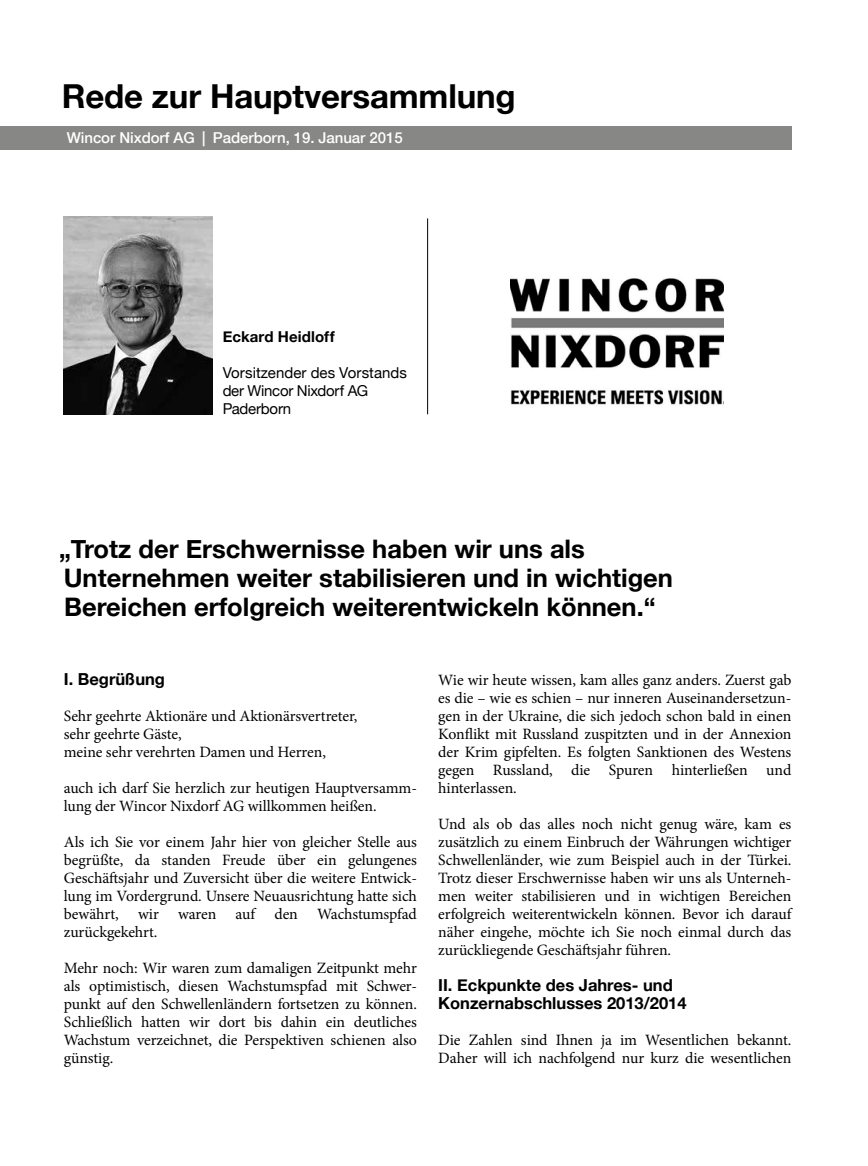
<style>
.page{position:relative;width:868px;height:1166px;background:#fff}
.page>*{position:absolute;margin:0;border:0;box-sizing:border-box;transform-origin:0 0}
.t1{font:700 33px "Helvetica Neue";letter-spacing:-.005em;color:#000}
.t2{font:700 25.5px/28.5px "Helvetica Neue";color:#000}
.t3{font:700 16.5px/18px "Helvetica Neue";color:#000}
.t4{font:15.75px/18px "Minion Pro";letter-spacing:-.005em;color:#000;text-align:justify}
.t5{font:15px/18px "Helvetica Neue";letter-spacing:-.01em;color:#000}
.t6{font:500 15px "Helvetica Neue";letter-spacing:-.005em;color:#fff}
.t7{font:700 15px "Helvetica Neue";letter-spacing:.01em;color:#000}
</style>
<div class="page">
<img style="left:510px;top:278px;width:213px;height:127px">
<img style="left:64px;top:216px;width:148px;height:198px">
<hr style="left:427px;top:218px;width:1px;height:196px;background:#000">
<div style="left:0;top:126px;width:791px;height:23px;background:#878786"></div>
<h1 class="t1" style="left:62px;top:70px;width:455px">Rede zur Hauptversammlung</h1>
<p class="t6" style="left:67px;top:125px;width:337px">Wincor Nixdorf AG | Paderborn, 19. Januar 2015</p>
<p class="t7" style="left:223px;top:325px;width:114px">Eckard Heidloff</p>
<p class="t5" style="left:223px;top:365px;width:186px">Vorsitzender des Vorstands der Wincor Nixdorf AG<br>Paderborn</p>
<h2 class="t2" style="left:59px;top:535px;width:615px">„Trotz der Erschwernisse haben wir uns als<br>Unternehmen weiter stabilisieren und in wichtigen<br>Bereichen erfolgreich weiterentwickeln können.“</h2>
<p class="t3" style="left:64px;top:670px;width:103px">I. Begrüßung</p>
<p class="t4" style="left:64px;top:706px;width:295px;text-align:left">Sehr geehrte Aktionäre und Aktionärsvertreter, sehr geehrte Gäste,<br>meine sehr verehrten Damen und Herren,</p>
<p class="t4" style="left:64px;top:778px;width:354px">auch ich darf Sie herzlich zur heutigen Hauptversamm&shy;lung der Wincor Nixdorf AG willkommen heißen.</p>
<p class="t4" style="left:64px;top:832px;width:354px">Als ich Sie vor einem Jahr hier von gleicher Stelle aus begrüßte, da standen Freude über ein gelungenes Geschäftsjahr und Zuversicht über die weitere Entwick&shy;lung im Vordergrund. Unsere Neuausrichtung hatte sich bewährt, wir waren auf den Wachstumspfad zurückgekehrt.</p>
<p class="t4" style="left:64px;top:958px;width:354px">Mehr noch: Wir waren zum damaligen Zeitpunkt mehr als optimistisch, diesen Wachstumspfad mit Schwer&shy;punkt auf den Schwellenländern fortsetzen zu können.<br>Schließlich hatten wir dort bis dahin ein deutliches Wachstum verzeichnet, die Perspektiven schienen also günstig.</p>
<p class="t4" style="left:438px;top:670px;width:354px">Wie wir heute wissen, kam alles ganz anders. Zuerst gab es die – wie es schien – nur inneren Auseinandersetzun&shy;gen in der Ukraine, die sich jedoch schon bald in einen Konflikt mit Russland zuspitzten und in der Annexion der Krim gipfelten. Es folgten Sanktionen des Westens gegen Russland, die Spuren hinterließen und hinterlassen.</p>
<p class="t4" style="left:438px;top:814px;width:354px">Und als ob das alles noch nicht genug wäre, kam es zusätzlich zu einem Einbruch der Währungen wichtiger Schwellenländer, wie zum Beispiel auch in der Türkei.<br>Trotz dieser Erschwernisse haben wir uns als Unterneh&shy;men weiter stabilisieren und in wichtigen Bereichen erfolgreich weiterentwickeln können. Bevor ich darauf näher eingehe, möchte ich Sie noch einmal durch das zurückliegende Geschäftsjahr führen.</p>
<p class="t3" style="left:438px;top:976px;width:250px">II. Eckpunkte des Jahres- und<br>Konzernabschlusses 2013/2014</p>
<p class="t4" style="left:438px;top:1030px;width:354px">Die Zahlen sind Ihnen ja im Wesentlichen bekannt.<br>Daher will ich nachfolgend nur kurz die wesentlichen</p>
</div>
